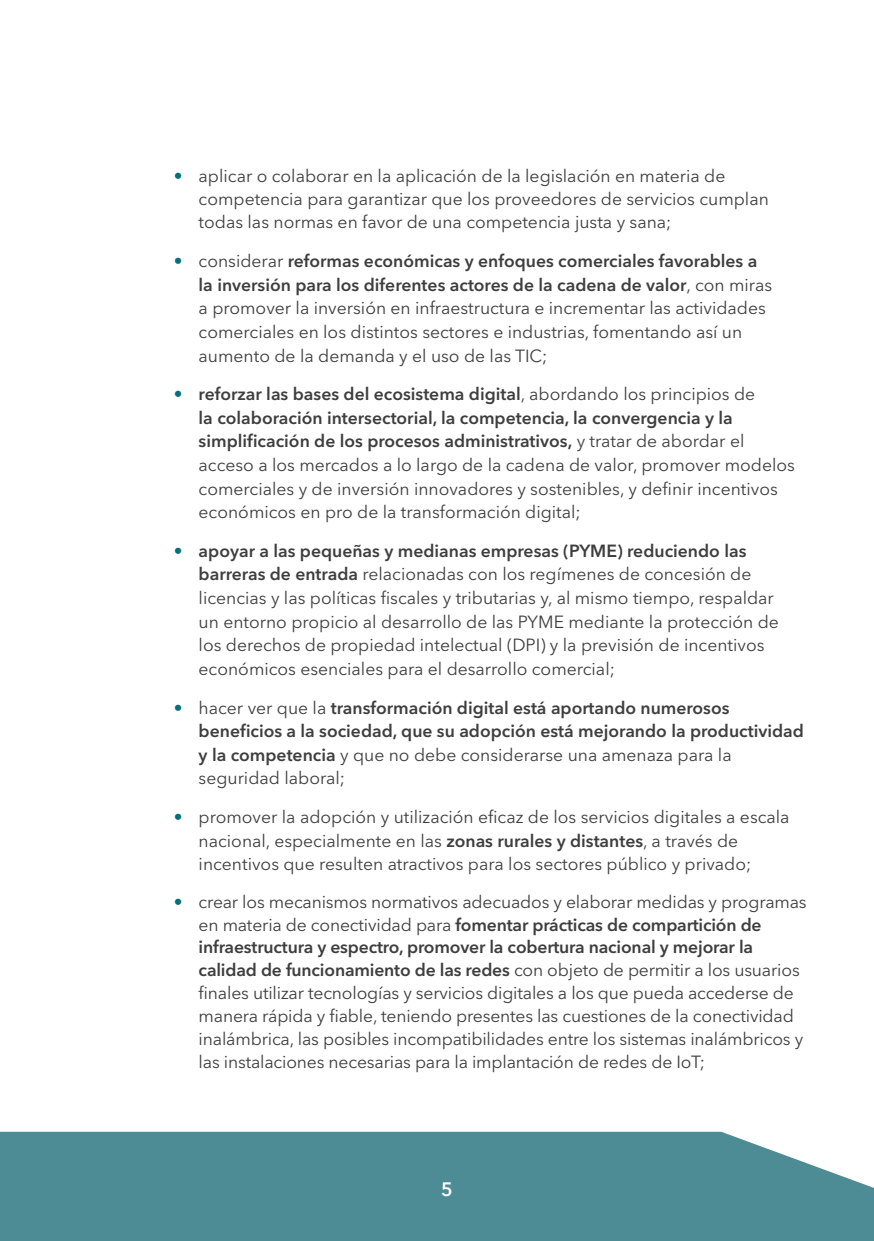
<style>
.page{position:relative;width:874px;height:1241px;background:#fff}
.page>*{position:absolute;margin:0;border:0;box-sizing:border-box;transform-origin:0 0}
.t1{font:600 19.25px "Avenir Next LT Pro";color:#fff}
.t2{font:17.5px/23.6px "Avenir Next LT Pro";color:#3e3e3f}
.t3{font:600 17.5px/23.6px "Avenir Next LT Pro";color:#3e3e3f}
.s1{color:#00707a}
.s2{font-weight:600}
.s3{font-weight:600;color:#00707a}
.s4{font-weight:400;color:#00707a}
.s5{font-weight:400}
</style>
<div class="page">
<div style="left:0;top:1131px;width:873px;height:109px;background:#4d8b95"></div>
<p class="t2" style="left:198px;top:164px;width:571px;line-height:23.1px;text-indent:-25px"><span class="s1">•</span> aplicar o colaborar en la aplicación de la legislación en materia de competencia para garantizar que los proveedores de servicios cumplan todas las normas en favor de una competencia justa y sana;</p>
<p class="t2" style="left:198px;top:249px;width:574px;text-indent:-25px"><span class="s1">•</span> considerar <span class="s2">reformas económicas y enfoques comerciales favorables a la inversión para los diferentes actores de la cadena de valor</span>, con miras a promover la inversión en infraestructura e incrementar las actividades comerciales en los distintos sectores e industrias, fomentando así un aumento de la demanda y el uso de las TIC;</p>
<p class="t2" style="left:198px;top:382px;width:597px;text-indent:-25px"><span class="s3">•</span> <span class="s2">reforzar las bases del ecosistema digital</span>, abordando los principios de<br><span class="s2">la colaboración intersectorial, la competencia, la convergencia y la simplificación de los procesos administrativos,</span> y tratar de abordar el acceso a los mercados a lo largo de la cadena de valor, promover modelos comerciales y de inversión innovadores y sostenibles, y definir incentivos económicos en pro de la transformación digital;</p>
<p class="t2" style="left:198px;top:538px;width:581px;text-indent:-25px"><span class="s3">•</span> <span class="s2">apoyar a las pequeñas y medianas empresas (PYME) reduciendo las barreras de entrada</span> relacionadas con los regímenes de concesión de licencias y las políticas fiscales y tributarias y, al mismo tiempo, respaldar un entorno propicio al desarrollo de las PYME mediante la protección de los derechos de propiedad intelectual (DPI) y la previsión de incentivos económicos esenciales para el desarrollo comercial;</p>
<p class="t3" style="left:198px;top:695px;width:606px;text-indent:-25px"><span class="s4">•</span> <span class="s5">hacer ver que la</span> transformación digital está aportando numerosos beneficios a la sociedad, que su adopción está mejorando la productividad y la competencia <span class="s5">y que no debe considerarse una amenaza para la seguridad laboral;</span></p>
<p class="t2" style="left:198px;top:804px;width:592px;text-indent:-25px"><span class="s1">•</span> promover la adopción y utilización eficaz de los servicios digitales a escala nacional, especialmente en las <span class="s2">zonas rurales y distantes</span>, a través de incentivos que resulten atractivos para los sectores público y privado;</p>
<p class="t2" style="left:198px;top:890px;width:609px;line-height:22.9px;text-indent:-25px"><span class="s1">•</span> crear los mecanismos normativos adecuados y elaborar medidas y programas en materia de conectividad para <span class="s2">fomentar prácticas de compartición de infraestructura y espectro, promover la cobertura nacional y mejorar la calidad de funcionamiento de las redes</span> con objeto de permitir a los usuarios finales utilizar tecnologías y servicios digitales a los que pueda accederse de manera rápida y fiable, teniendo presentes las cuestiones de la conectividad inalámbrica, las posibles incompatibilidades entre los sistemas inalámbricos y las instalaciones necesarias para la implantación de redes de IoT;</p>
<p class="t1" style="left:441px;top:1177px;width:13px">5</p>
</div>
